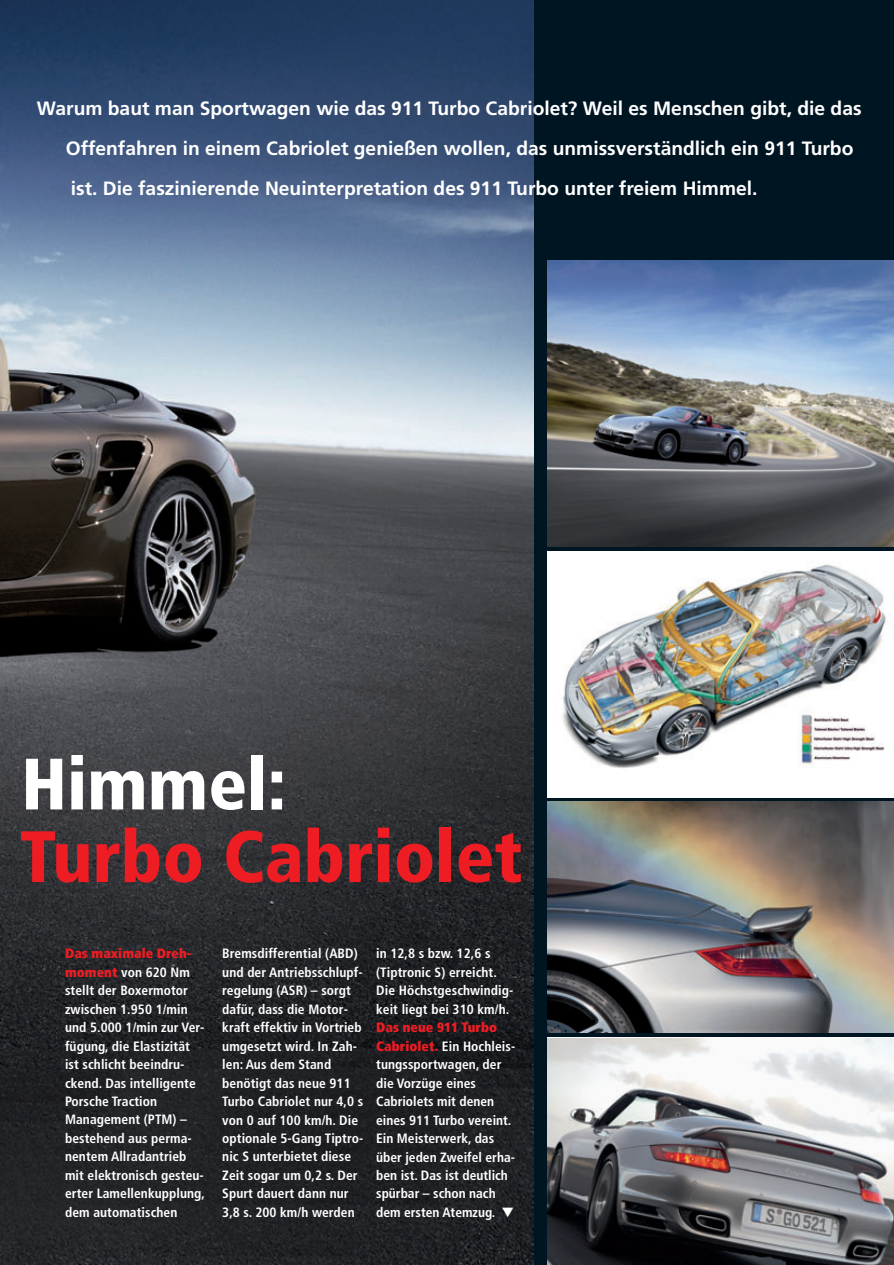
<style>
.page{position:relative;width:894px;height:1265px;background:#fff}
.page>*{position:absolute;margin:0;border:0;box-sizing:border-box;transform-origin:0 0}
.t1{font:900 condensed 72.6px "Frutiger";color:#ee1d23}
.t2{font:900 condensed 72.6px "Frutiger";color:#fff}
.t3{font:700 19.2px/40px "Frutiger";color:#fff}
.t4{font:700 condensed 13.5px/18.5px "Frutiger";letter-spacing:.005em;color:#fff}
.s1{font-weight:900;color:#ee1d23}
</style>
<div class="page">
<img style="left:0;top:0;width:894px;height:1264px">
<p class="t3" style="left:66px;top:89px;width:797px;text-indent:-29px">Warum baut man Sportwagen wie das 911 Turbo Cabriolet? Weil es Menschen gibt, die das<br>Offenfahren in einem Cabriolet genießen wollen, das unmissverständlich ein 911 Turbo ist. Die faszinierende Neuinterpretation des 911 Turbo unter freiem Himmel.</p>
<h1 class="t2" style="left:21px;top:755px;width:267px">Himmel:</h1>
<h1 class="t1" style="left:20px;top:827px;width:504px">Turbo Cabriolet</h1>
<p class="t4" style="left:65px;top:945px;width:141px"><span class="s1">Das maximale Dreh&shy;moment</span> von 620 Nm stellt der Boxermotor zwischen 1.950 1/min und 5.000 1/min zur Ver&shy;fügung, die Elastizität ist schlicht beeindru&shy;ckend. Das intelligente<br>Porsche Traction<br>Management (PTM) – bestehend aus perma&shy;nentem Allradantrieb mit elektronisch gesteu&shy;erter Lamellenkupplung, dem automatischen</p>
<p class="t4" style="left:222px;top:945px;width:143px">Bremsdifferential (ABD) und der Antriebsschlupf&shy;regelung (ASR) – sorgt dafür, dass die Motor&shy;kraft effektiv in Vortrieb umgesetzt wird. In Zah&shy;len: Aus dem Stand benötigt das neue 911<br>Turbo Cabriolet nur 4,0 s von 0 auf 100 km/h. Die optionale 5-Gang Tiptro&shy;nic S unterbietet diese<br>Zeit sogar um 0,2 s. Der<br>Spurt dauert dann nur<br>3,8 s. 200 km/h werden</p>
<p class="t4" style="left:376px;top:945px;width:139px">in 12,8 s bzw. 12,6 s (Tiptronic S) erreicht.<br>Die Höchstgeschwindig&shy;keit liegt bei 310 km/h.</p>
<p class="t4" style="left:376px;top:1019px;width:141px"><span class="s1">Das neue 911 Turbo<br>Cabriolet.</span> Ein Hochleis&shy;tungssportwagen, der die Vorzüge eines<br>Cabriolets mit denen eines 911 Turbo vereint.<br>Ein Meisterwerk, das über jeden Zweifel erha&shy;ben ist. Das ist deutlich spürbar – schon nach dem ersten Atemzug. ▼</p>
</div>
